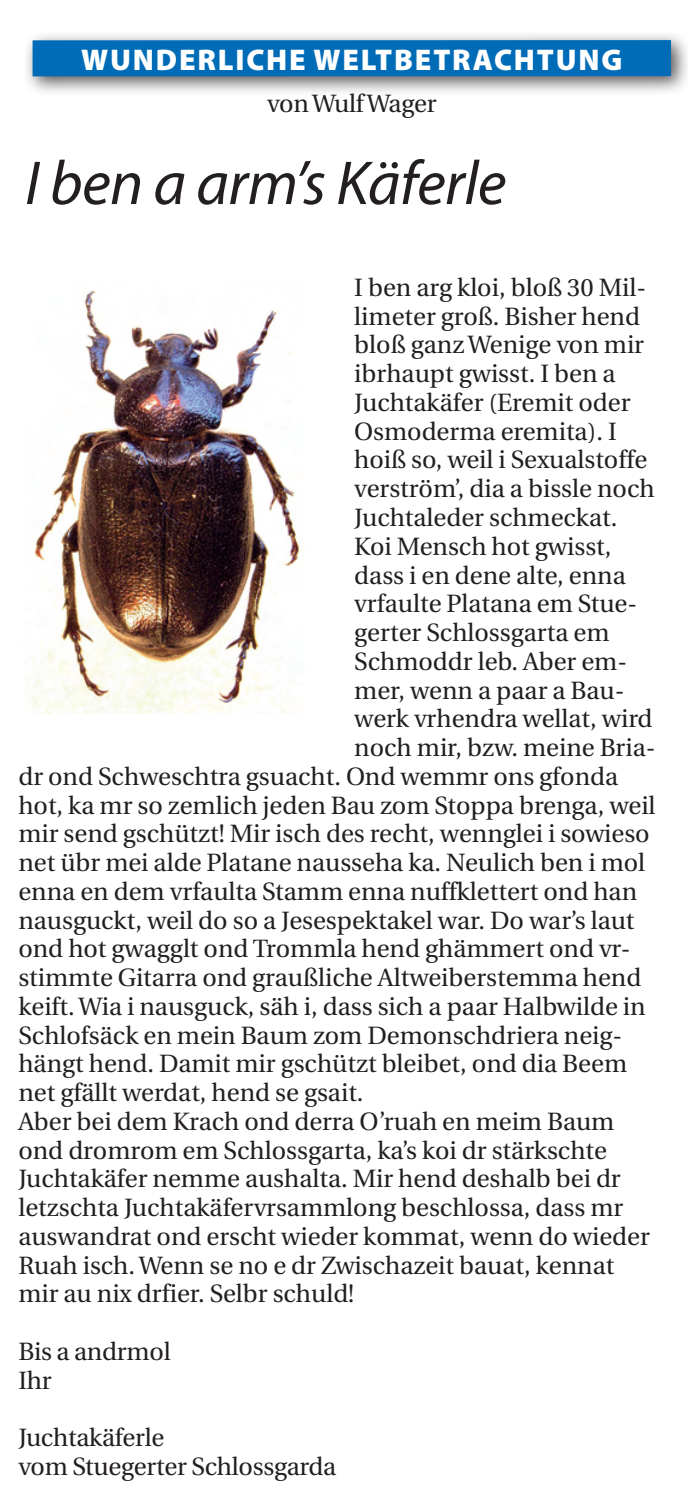
<style>
.page{position:relative;width:688px;height:1510px;background:#fff}
.page>*{position:absolute;margin:0;border:0;box-sizing:border-box;transform-origin:0 0}
.t1{font:italic 62.5px "Myriad Pro";letter-spacing:-.01em;color:#231f20}
.t2{font:900 30px "Myriad Pro";letter-spacing:.06em;color:#fff}
.t3{font:25px/28.8px "Utopia";color:#231f20}
</style>
<div class="page">
<div style="left:22px;top:30px;width:665px;height:67px;background:#231f20;opacity:.75"></div>
<div style="left:33px;top:40px;width:637px;height:36px;background:#006cb7"></div>
<img style="left:26px;top:290px;width:274px;height:423px">
<p class="t2" style="left:81px;top:40px;width:542px">WUNDERLICHE WELTBETRACHTUNG</p>
<p class="t3" style="left:267px;top:90px;width:171px">von Wulf Wager</p>
<h1 class="t1" style="left:25px;top:144px;width:482px">I ben a arm’s Käferle</h1>
<p class="t3" style="left:354px;top:273px;width:293px">I ben arg kloi, bloß 30 Mil-</p>
<p class="t3" style="left:354px;top:302px;width:287px">limeter groß. Bisher hend</p>
<p class="t3" style="left:354px;top:331px;width:291px">bloß ganz Wenige von mir</p>
<p class="t3" style="left:354px;top:360px;width:263px">ibrhaupt gwisst. I ben a</p>
<p class="t3" style="left:354px;top:388px;width:277px">Juchtakäfer (Eremit oder</p>
<p class="t3" style="left:354px;top:417px;width:264px">Osmoderma eremita). I</p>
<p class="t3" style="left:354px;top:446px;width:294px">hoiß so, weil i Sexualstoffe</p>
<p class="t3" style="left:354px;top:475px;width:302px">verström’, dia a bissle noch</p>
<p class="t3" style="left:354px;top:503px;width:264px">Juchtaleder schmeckat.</p>
<p class="t3" style="left:354px;top:532px;width:258px">Koi Mensch hot gwisst,</p>
<p class="t3" style="left:354px;top:561px;width:273px">dass i en dene alte, enna</p>
<p class="t3" style="left:354px;top:590px;width:284px">vrfaulte Platana em Stue-</p>
<p class="t3" style="left:354px;top:618px;width:256px">gerter Schlossgarta em</p>
<p class="t3" style="left:354px;top:647px;width:274px">Schmoddr leb. Aber em-</p>
<p class="t3" style="left:354px;top:676px;width:271px">mer, wenn a paar a Bau-</p>
<p class="t3" style="left:354px;top:705px;width:300px">werk vrhendra wellat, wird</p>
<p class="t3" style="left:354px;top:733px;width:303px">noch mir, bzw. meine Bria-</p>
<p class="t3" style="left:18px;top:762px;width:601px">dr ond Schweschtra gsuacht. Ond wemmr ons gfonda</p>
<p class="t3" style="left:18px;top:791px;width:638px">hot, ka mr so zemlich jeden Bau zom Stoppa brenga, weil</p>
<p class="t3" style="left:18px;top:820px;width:632px">mir send gschützt! Mir isch des recht, wennglei i sowieso</p>
<p class="t3" style="left:18px;top:848px;width:628px">net übr mei alde Platane nausseha ka. Neulich ben i mol</p>
<p class="t3" style="left:18px;top:877px;width:620px">enna en dem vrfaulta Stamm enna nuffklettert ond han</p>
<p class="t3" style="left:18px;top:906px;width:617px">nausguckt, weil do so a Jesespektakel war. Do war’s laut</p>
<p class="t3" style="left:18px;top:935px;width:613px">ond hot gwagglt ond Trommla hend ghämmert ond vr-</p>
<p class="t3" style="left:18px;top:963px;width:624px">stimmte Gitarra ond graußliche Altweiberstemma hend</p>
<p class="t3" style="left:18px;top:992px;width:628px">keift. Wia i nausguck, säh i, dass sich a paar Halbwilde in</p>
<p class="t3" style="left:18px;top:1021px;width:605px">Schlofsäck en mein Baum zom Demonschdriera neig-</p>
<p class="t3" style="left:18px;top:1050px;width:610px">hängt hend. Damit mir gschützt bleibet, ond dia Beem</p>
<p class="t3" style="left:18px;top:1078px;width:346px">net gfällt werdat, hend se gsait.</p>
<p class="t3" style="left:18px;top:1107px;width:597px">Aber bei dem Krach ond derra O’ruah en meim Baum</p>
<p class="t3" style="left:18px;top:1136px;width:590px">ond dromrom em Schlossgarta, ka’s koi dr stärkschte</p>
<p class="t3" style="left:18px;top:1165px;width:603px">Juchtakäfer nemme aushalta. Mir hend deshalb bei dr</p>
<p class="t3" style="left:18px;top:1193px;width:606px">letzschta Juchtakäfervrsammlong beschlossa, dass mr</p>
<p class="t3" style="left:18px;top:1222px;width:632px">auswandrat ond erscht wieder kommat, wenn do wieder</p>
<p class="t3" style="left:18px;top:1251px;width:597px">Ruah isch. Wenn se no e dr Zwischazeit bauat, kennat</p>
<p class="t3" style="left:18px;top:1280px;width:337px">mir au nix drfier. Selbr schuld!</p>
<p class="t3" style="left:18px;top:1337px;width:154px">Bis a andrmol<br>Ihr</p>
<p class="t3" style="left:18px;top:1423px;width:319px">Juchtakäferle<br>vom Stuegerter Schlossgarda</p>
</div>
